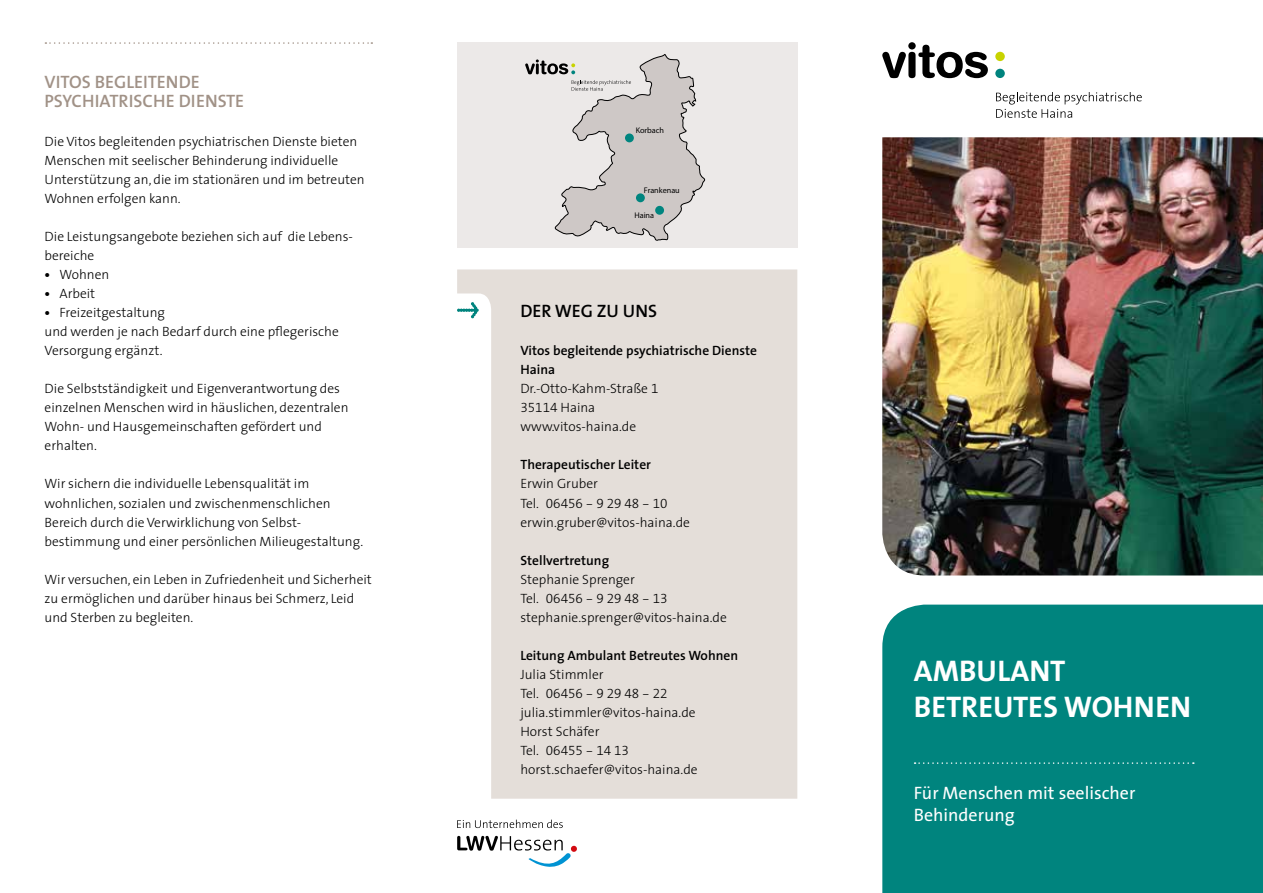
<style>
.page{position:relative;width:1263px;height:893px;background:#fff}
.page>*{position:absolute;margin:0;border:0;box-sizing:border-box;transform-origin:0 0}
.t1{font:700 30px/36px "The Sans";color:#fff}
.t2{font:600 18px/19px "The Sans";color:#a19287}
.t3{font:18px/22.5px "The Sans";color:#fff}
.t4{font:600 18px "The Sans";color:#000}
.t5{font:300 13.5px/19px "The Sans";color:#000}
.t6{font:600 13.5px/19px "The Sans";color:#000}
.t7{font:13.5px "The Sans Light Expert";color:#000}
.t8{font:8.25px "Myriad Pro";color:#000}
.s1{font-weight:700}
.s2{font-weight:300}
.s3{font-family:"The Sans Light Expert";font-weight:400}
.s4{font-family:"The Sans";font-weight:300}
</style>
<div class="page">
<svg style="left:457px;top:836px;width:120px;height:31px"></svg>
<svg style="left:457px;top:820px;width:106px;height:8px"></svg>
<svg style="left:45px;top:42px;width:327px;height:2px"></svg>
<svg style="left:457px;top:269px;width:340px;height:530px;background:#e6e1dc"></svg>
<div style="left:457px;top:42px;width:340px;height:206px;background:#ece9e8"></div>
<svg style="left:525px;top:54px;width:181px;height:187px"></svg>
<div style="left:625px;top:133px;width:9px;height:9px;background:#00857f;border-radius:50%"></div>
<div style="left:655px;top:206px;width:9px;height:9px;background:#00857f;border-radius:50%"></div>
<div style="left:636px;top:193px;width:9px;height:9px;background:#00857f;border-radius:50%"></div>
<svg style="left:457px;top:302px;width:22px;height:16px"></svg>
<div style="left:995px;top:52px;width:10px;height:9px;background:#c8d300;border-radius:50%"></div>
<div style="left:995px;top:69px;width:10px;height:9px;background:#00847e;border-radius:50%"></div>
<svg style="left:882px;top:42px;width:106px;height:36px"></svg>
<svg style="left:996px;top:92px;width:146px;height:26px"></svg>
<img style="left:882px;top:137px;width:381px;height:438px">
<div style="left:882px;top:605px;width:381px;height:288px;background:#00847e"></div>
<svg style="left:914px;top:762px;width:280px;height:2px"></svg>
<h2 class="t2" style="left:45px;top:72px;width:201px">VITOS BEGLEITENDE<br>PSYCHIATRISCHE DIENSTE</h2>
<p class="t5" style="left:45px;top:131px;width:322px">Die Vitos begleitenden psychiatrischen Dienste bieten Menschen mit seelischer Behinderung individuelle Unterstützung an, die im stationären und im betreuten Wohnen erfolgen kann.</p>
<p class="t5" style="left:45px;top:226px;width:310px">Die Leistungsangebote beziehen sich auf die Lebens&shy;bereiche</p>
<p class="t5" style="left:45px;top:264px;width:66px"><span class="s1">•</span> Wohnen</p>
<p class="t5" style="left:45px;top:283px;width:52px"><span class="s1">•</span> Arbeit</p>
<p class="t5" style="left:45px;top:302px;width:296px"><span class="s1">•</span> Freizeitgestaltung<br>und werden je nach Bedarf durch eine pflegerische<br>Versorgung ergänzt.</p>
<p class="t5" style="left:45px;top:379px;width:305px">Die Selbstständigkeit und Eigenverantwortung des einzelnen Menschen wird in häuslichen, dezentralen Wohn- und Hausgemeinschaften gefördert und erhalten.</p>
<p class="t5" style="left:45px;top:474px;width:320px">Wir sichern die individuelle Lebensqualität im wohnlichen, sozialen und zwischenmenschlichen Bereich durch die Verwirklichung von Selbst&shy;bestimmung und einer persönlichen Milieugestaltung.</p>
<p class="t5" style="left:45px;top:569px;width:329px">Wir versuchen, ein Leben in Zufriedenheit und Sicherheit zu ermöglichen und darüber hinaus bei Schmerz, Leid und Sterben zu begleiten.</p>
<p class="t8" style="left:636px;top:125px;width:30px">Korbach</p>
<p class="t8" style="left:644px;top:185px;width:37px">Frankenau</p>
<p class="t8" style="left:634px;top:210px;width:21px">Haina</p>
<h2 class="t4" style="left:520px;top:296px;width:138px">DER WEG ZU UNS</h2>
<p class="t6" style="left:520px;top:341px;width:238px">Vitos begleitende psychiatrische Dienste<br>Haina<br><span class="s2">Dr.-Otto-Kahm-Straße</span> <span class="s3">1</span></p>
<p class="t7" style="left:520px;top:397px;width:76px">35114 <span class="s4">Haina</span></p>
<p class="t5" style="left:520px;top:417px;width:117px">www.vitos-haina.de</p>
<p class="t6" style="left:520px;top:455px;width:132px">Therapeutischer Leiter</p>
<p class="t5" style="left:520px;top:474px;width:79px">Erwin Gruber</p>
<p class="t7" style="left:520px;top:492px;width:149px"><span class="s4">Tel.</span> 06456 - 9 29 48 - 10</p>
<p class="t5" style="left:520px;top:512px;width:171px">erwin.gruber@vitos-haina.de</p>
<p class="t6" style="left:520px;top:550px;width:90px">Stellvertretung</p>
<p class="t5" style="left:520px;top:569px;width:116px">Stephanie Sprenger</p>
<p class="t7" style="left:520px;top:587px;width:149px"><span class="s4">Tel.</span> 06456 - 9 29 48 - 13</p>
<p class="t5" style="left:520px;top:607px;width:208px">stephanie.sprenger@vitos-haina.de</p>
<p class="t6" style="left:520px;top:645px;width:219px">Leitung Ambulant Betreutes Wohnen</p>
<p class="t5" style="left:520px;top:664px;width:85px">Julia Stimmler</p>
<p class="t7" style="left:520px;top:682px;width:149px"><span class="s4">Tel.</span> 06456 - 9 29 48 - 22</p>
<p class="t5" style="left:520px;top:702px;width:177px">julia.stimmler@vitos-haina.de<br>Horst Schäfer</p>
<p class="t7" style="left:520px;top:739px;width:110px"><span class="s4">Tel.</span> 06455 - 14 13</p>
<p class="t5" style="left:520px;top:760px;width:179px">horst.schaefer@vitos-haina.de</p>
<h1 class="t1" style="left:914px;top:652px;width:279px">AMBULANT<br>BETREUTES WOHNEN</h1>
<h2 class="t3" style="left:914px;top:781px;width:223px">Für Menschen mit seelischer<br>Behinderung</h2>
</div>
